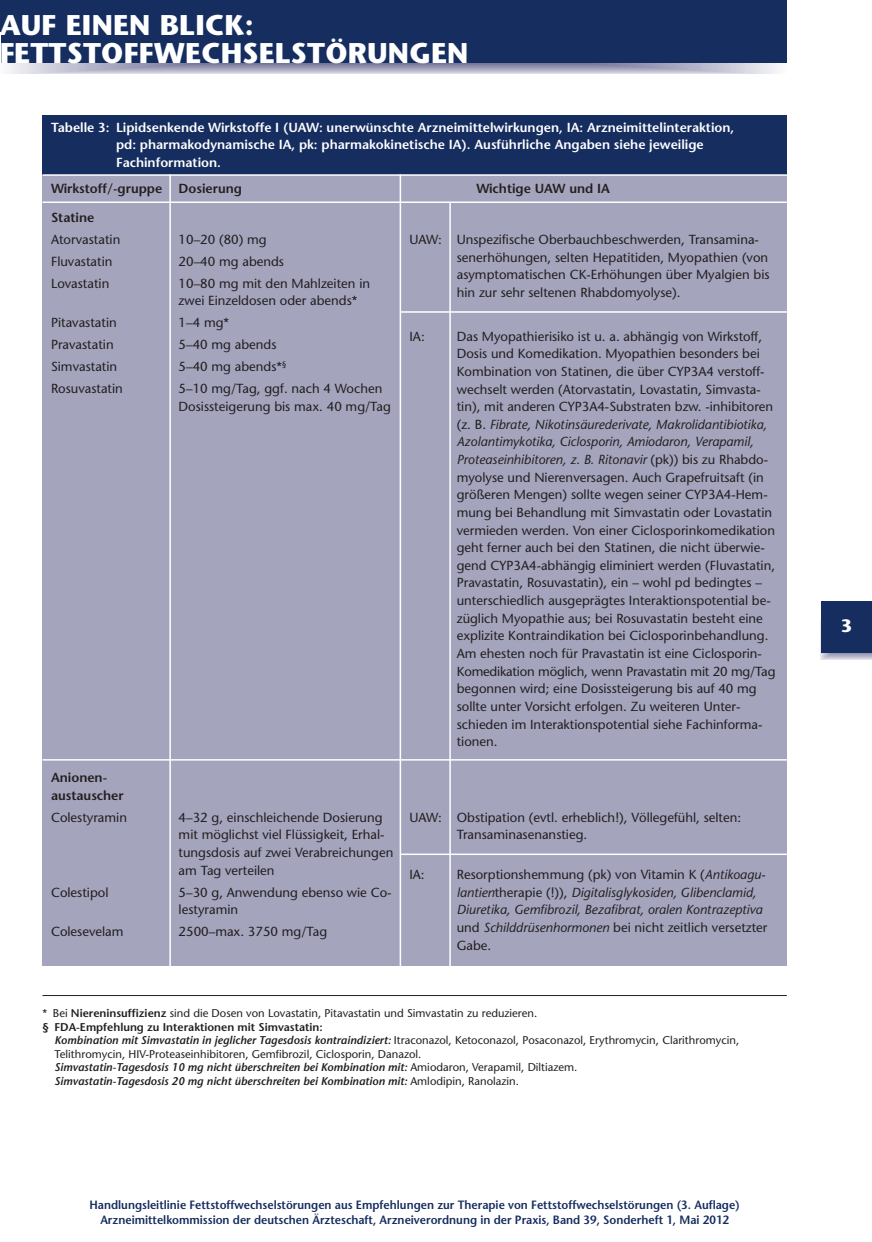
<style>
.page{position:relative;width:872px;height:1242px;background:#fff}
.page>*{position:absolute;margin:0;border:0;box-sizing:border-box;transform-origin:0 0}
.t1{font:700 28.5px/28.5px "Stone Sans";letter-spacing:.01em;color:#fff}
.t2{font:700 18px "Stone Sans";color:#fff}
.t3{font:13.2px/17.7px "Stone Sans";color:#231f20}
.t4{font:italic 13.2px/17.7px "Stone Sans";color:#231f20}
.t5{font:600 13.2px/17.7px "Stone Sans";color:#fff}
.t6{font:600 13.2px/17.7px "Stone Sans";color:#231f20}
.t7{font:600 12px/14.4px "Stone Sans";color:#162d60;text-align:center;scale:.95 1}
.t8{font:italic 600 11.25px/13.5px "Stone Sans";color:#231f20}
.t9{font:11.25px/13.5px "Stone Sans";color:#231f20}
.s1{font-style:italic}
.s2{font-style:normal}
.s3{font-weight:600}
.s4{font-weight:400;font-style:normal}
</style>
<div class="page">
<svg style="left:8px;top:63px;width:770px;height:11px;background:#b1b2c6"></svg>
<div style="left:0;top:0;width:787px;height:63px;background:#162d60"></div>
<svg style="left:821px;top:653px;width:51px;height:6px"></svg>
<div style="left:821px;top:602px;width:51px;height:51px;background:#162d60"></div>
<div style="left:43px;top:156px;width:744px;height:809px;background:#a4a4bd"></div>
<div style="left:43px;top:115px;width:744px;height:59px;background:#162d60"></div>
<hr style="left:43px;top:174px;width:744px;height:2px;background:#fff">
<hr style="left:43px;top:201px;width:744px;height:2px;background:#fff">
<hr style="left:169px;top:174px;width:2px;height:850px;background:#fff">
<hr style="left:399px;top:174px;width:2px;height:852px;background:#fff">
<hr style="left:449px;top:202px;width:2px;height:823px;background:#fff">
<hr style="left:400px;top:311px;width:387px;height:2px;background:#fff">
<hr style="left:400px;top:853px;width:387px;height:2px;background:#fff">
<hr style="left:43px;top:759px;width:744px;height:1px;background:#fff">
<hr style="left:42px;top:995px;width:745px;height:1px;background:#231f20">
<h1 class="t1" style="left:-1px;top:14px;width:470px">AUF EINEN BLICK:<br>FETTSTOFFWECHSELSTÖRUNGEN</h1>
<p class="t5" style="left:116px;top:119px;width:620px;text-indent:-65px">Tabelle 3: Lipidsenkende Wirkstoffe I (UAW: unerwünschte Arzneimittelwirkungen, IA: Arzneimittelinteraktion, pd: pharmakodynamische IA, pk: pharmakokinetische IA). Ausführliche Angaben siehe jeweilige<br>Fachinformation.</p>
<p class="t6" style="left:51px;top:181px;width:192px">Wirkstoff/-gruppe Dosierung</p>
<p class="t6" style="left:476px;top:181px;width:135px">Wichtige UAW und IA</p>
<p class="t6" style="left:51px;top:210px;width:45px">Statine</p>
<p class="t3" style="left:51px;top:230px;width:71px;line-height:21.9px">Atorvastatin<br>Fluvastatin<br>Lovastatin</p>
<p class="t3" style="left:51px;top:313px;width:73px;line-height:21.9px">Pitavastatin<br>Pravastatin<br>Simvastatin<br>Rosuvastatin</p>
<p class="t3" style="left:457px;top:232px;width:314px;text-indent:-47px">UAW: Unspezifische Oberbauchbeschwerden, Transamina&shy;senerhöhungen, selten Hepatitiden, Myopathien (von asymptomatischen CK-Erhöhungen über Myalgien bis hin zur sehr seltenen Rhabdomyolyse).</p>
<p class="t3" style="left:409px;top:328px;width:17px">IA:</p>
<p class="t3" style="left:457px;top:328px;width:320px">Das Myopathierisiko ist u. a. abhängig von Wirkstoff, Dosis und Komedikation. Myopathien besonders bei Kombination von Statinen, die über CYP3A4 verstoff&shy;wechselt werden (Atorvastatin, Lovastatin, Simvasta&shy;tin), mit anderen CYP3A4-Substraten bzw. -inhibitoren (z. B. <span class="s1">Fibrate, Nikotinsäurederivate, Makrolidantibiotika, Azolantimykotika, Ciclosporin, Amiodaron, Verapamil, Proteaseinhibitoren, z. B. Ritonavir</span> (pk)) bis zu Rhabdo&shy;myolyse und Nierenversagen. Auch Grapefruitsaft (in größeren Mengen) sollte wegen seiner CYP3A4-Hem&shy;mung bei Behandlung mit Simvastatin oder Lovastatin vermieden werden. Von einer Ciclosporinkomedikation geht ferner auch bei den Statinen, die nicht überwie&shy;gend CYP3A4-abhängig eliminiert werden (Fluvastatin, Pravastatin, Rosuvastatin), ein – wohl pd bedingtes – unterschiedlich ausgeprägtes Interaktionspotential be&shy;züglich Myopathie aus; bei Rosuvastatin besteht eine explizite Kontraindikation bei Ciclosporinbehandlung.<br>Am ehesten noch für Pravastatin ist eine Ciclosporin-Komedikation möglich, wenn Pravastatin mit 20 mg/Tag begonnen wird; eine Dosissteigerung bis auf 40 mg sollte unter Vorsicht erfolgen. Zu weiteren Unter&shy;schieden im Interaktionspotential siehe Fachinforma&shy;tionen.</p>
<p class="t3" style="left:179px;top:230px;width:193px;line-height:21.9px">10–20 (80) mg<br>20–40 mg abends<br>10–80 mg mit den Mahlzeiten in</p>
<p class="t3" style="left:179px;top:291px;width:205px;line-height:21.9px">zwei Einzeldosen oder abends*<br>1–4 mg*<br>5–40 mg abends<br>5–40 mg abends*<sup>§<br></sup>5–10 mg/Tag, ggf. nach 4 Wochen</p>
<p class="t3" style="left:179px;top:398px;width:214px">Dosissteigerung bis max. 40 mg/Tag</p>
<p class="t6" style="left:51px;top:770px;width:74px">Anionen&shy;austauscher</p>
<p class="t3" style="left:51px;top:810px;width:78px">Colestyramin</p>
<p class="t3" style="left:51px;top:884px;width:59px">Colestipol</p>
<p class="t3" style="left:51px;top:924px;width:74px">Colesevelam</p>
<p class="t3" style="left:179px;top:810px;width:216px">4–32 g, einschleichende Dosierung mit möglichst viel Flüssigkeit, Erhal&shy;tungsdosis auf zwei Verabreichungen am Tag verteilen</p>
<p class="t3" style="left:179px;top:884px;width:214px">5–30 g, Anwendung ebenso wie Co&shy;lestyramin</p>
<p class="t3" style="left:179px;top:924px;width:150px">2500–max. 3750 mg/Tag</p>
<p class="t3" style="left:457px;top:810px;width:286px;text-indent:-47px">UAW: Obstipation (evtl. erheblich!), Völlegefühl, selten:<br>Transaminasenanstieg.</p>
<p class="t3" style="left:409px;top:867px;width:17px">IA:</p>
<p class="t4" style="left:457px;top:867px;width:312px"><span class="s2">Resorptionshemmung (pk) von Vitamin K (</span>Antikoagu&shy;lantien<span class="s2">therapie (!)),</span> Digitalisglykosiden, Glibenclamid, Diuretika, Gemfibrozil, Bezafibrat, oralen Kontrazeptiva <span class="s2">und</span> Schilddrüsenhormonen <span class="s2">bei nicht zeitlich versetzter Gabe.</span></p>
<p class="t9" style="left:42px;top:1007px;width:496px">* Bei <span class="s3">Niereninsuffizienz</span> sind die Dosen von Lovastatin, Pitavastatin und Simvastatin zu reduzieren. <span class="s3">§ FDA-Empfehlung zu Interaktionen mit Simvastatin:</span></p>
<p class="t8" style="left:54px;top:1034px;width:686px">Kombination mit Simvastatin in jeglicher Tagesdosis kontraindiziert: <span class="s4">Itraconazol, Ketoconazol, Posaconazol, Erythromycin, Clarithromycin, Telithromycin, HIV-Proteaseinhibitoren, Gemfibrozil, Ciclosporin, Danazol.<br></span>Simvastatin-Tagesdosis 10 mg nicht überschreiten bei Kombination mit: <span class="s4">Amiodaron, Verapamil, Diltiazem.<br></span>Simvastatin-Tagesdosis 20 mg nicht überschreiten bei Kombination mit: <span class="s4">Amlodipin, Ranolazin.</span></p>
<p class="t7" style="left:90px;top:1199px;width:686px">Handlungsleitlinie Fettstoffwechselstörungen aus Empfehlungen zur Therapie von Fettstoffwechselstörungen (3. Auflage)<br>Arzneimittelkommission der deutschen Ärzteschaft, Arzneiverordnung in der Praxis, Band 39, Sonderheft 1, Mai 2012</p>
<h2 class="t2" style="left:840px;top:618px;width:13px">3</h2>
</div>
